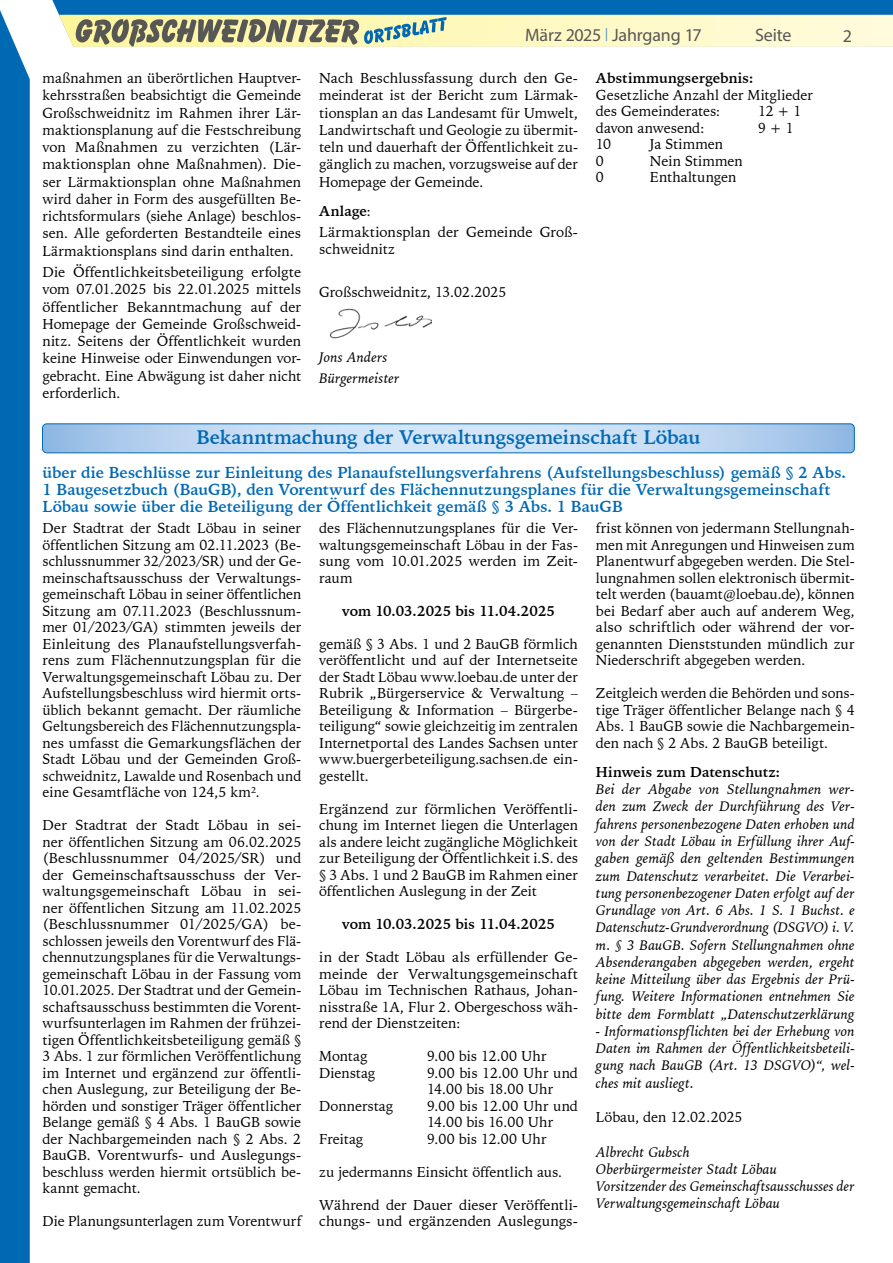
<style>
.page{position:relative;width:893px;height:1263px;background:#fff}
.page>*{position:absolute;margin:0;border:0;box-sizing:border-box;transform-origin:0 0}
.t1{font:700 19.5px "Iowan Old Style BT";letter-spacing:-.01em;color:#0069b4}
.t2{font:18px "Myriad Pro";letter-spacing:-.01em;color:#575756}
.t3{font:700 15.75px/17.2px "Iowan Old Style BT";letter-spacing:-.005em;color:#0069b4}
.t4{font:14.25px/16.5px "Iowan Old Style BT";color:#000;text-align:justify}
.t5{font:italic 14.25px/17.2px "Iowan Old Style BT";letter-spacing:.005em;color:#000;text-align:justify}
.t6{font:700 14.25px "Iowan Old Style BT";color:#000}
.s1{font-family:"Saxony";font-weight:300;color:#4f8fcd}
.s2{font-weight:700}
</style>
<div class="page">
<svg style="left:52px;top:0;width:841px;height:47px;background:#98b7b2"></svg>
<div style="left:0;top:10px;width:30px;height:1253px;background:#0069b4"></div>
<svg style="left:43px;top:425px;width:811px;height:28px;background:#c0d7f1"></svg>
<div style="left:42px;top:423px;width:813px;height:30px;border:1px solid #0069b4;border-radius:4px"></div>
<img style="left:330px;top:308px;width:102px;height:31px">
<p class="t4" style="left:43px;top:69px;width:260px;line-height:17.2px">maßnahmen an überörtlichen Hauptver&shy;kehrsstraßen beabsichtigt die Gemeinde Großschweidnitz im Rahmen ihrer Lär&shy;maktionsplanung auf die Festschreibung von Maßnahmen zu verzichten (Lär&shy;maktionsplan ohne Maßnahmen). Die&shy;ser Lärmaktionsplan ohne Maßnahmen wird daher in Form des ausgefüllten Be&shy;richtsformulars (siehe Anlage) beschlos&shy;sen. Alle geforderten Bestandteile eines Lärmaktionsplans sind darin enthalten.</p>
<p class="t4" style="left:43px;top:263px;width:260px;line-height:17.2px">Die Öffentlichkeitsbeteiligung erfolgte vom 07.01.2025 bis 22.01.2025 mittels öffentlicher Bekanntmachung auf der Homepage der Gemeinde Großschweid&shy;nitz. Seitens der Öffentlichkeit wurden keine Hinweise oder Einwendungen vor&shy;gebracht. Eine Abwägung ist daher nicht erforderlich.</p>
<p class="t2" style="left:525px;top:24px;width:178px">März 2025 <span class="s1">|</span> Jahrgang 17</p>
<p class="t2" style="left:755px;top:24px;width:38px">Seite</p>
<p class="t2" style="left:843px;top:25px;width:11px">2</p>
<p class="t4" style="left:319px;top:69px;width:260px;line-height:17.2px">Nach Beschlussfassung durch den Ge&shy;meinderat ist der Bericht zum Lärmak&shy;tionsplan an das Landesamt für Umwelt, Landwirtschaft und Geologie zu übermit&shy;teln und dauerhaft der Öffentlichkeit zu&shy;gänglich zu machen, vorzugsweise auf der Homepage der Gemeinde.</p>
<p class="t4" style="left:319px;top:200px;width:260px;line-height:21.5px"><span class="s2">Anlage</span>:<br>Lärmaktionsplan der Gemeinde Groß-</p>
<p class="t4" style="left:319px;top:241px;width:77px">schweidnitz</p>
<p class="t4" style="left:319px;top:284px;width:189px">Großschweidnitz, 13.02.2025</p>
<p class="t6" style="left:596px;top:69px;width:159px">Abstimmungsergebnis:</p>
<p class="t4" style="left:596px;top:86px;width:218px">Gesetzliche Anzahl der Mitglieder des Gemeinderates:</p>
<p class="t4" style="left:758px;top:103px;width:45px">12 + 1</p>
<p class="t4" style="left:596px;top:119px;width:110px">davon anwesend:</p>
<p class="t4" style="left:758px;top:119px;width:37px">9 + 1</p>
<p class="t4" style="left:596px;top:136px;width:17px">10</p>
<p class="t4" style="left:650px;top:136px;width:75px">Ja Stimmen</p>
<p class="t4" style="left:596px;top:152px;width:9px">0</p>
<p class="t4" style="left:650px;top:152px;width:94px">Nein Stimmen</p>
<p class="t4" style="left:596px;top:169px;width:9px">0</p>
<p class="t4" style="left:650px;top:169px;width:88px">Enthaltungen</p>
<p class="t5" style="left:319px;top:346px;width:82px;line-height:21.5px">Jons Anders<br>Bürgermeister</p>
<h1 class="t1" style="left:196px;top:424px;width:506px">Bekanntmachung der Verwaltungsgemeinschaft Löbau</h1>
<p class="t3" style="left:43px;top:464px;width:805px">über die Beschlüsse zur Einleitung des Planaufstellungsverfahrens (Aufstellungsbeschluss) gemäß § 2 Abs.<br>1 Baugesetzbuch (BauGB), den Vorentwurf des Flächennutzungsplanes für die Verwaltungsgemeinschaft<br>Löbau sowie über die Beteiligung der Öffentlichkeit gemäß § 3 Abs. 1 BauGB</p>
<p class="t4" style="left:43px;top:520px;width:260px">Der Stadtrat der Stadt Löbau in seiner öffentlichen Sitzung am 02.11.2023 (Be&shy;schlussnummer 32/2023/SR) und der Ge&shy;meinschaftsausschuss der Verwaltungs&shy;gemeinschaft Löbau in seiner öffentlichen Sitzung am 07.11.2023 (Beschlussnum&shy;mer 01/2023/GA) stimmten jeweils der Einleitung des Planaufstellungsverfah&shy;rens zum Flächennutzungsplan für die Verwaltungsgemeinschaft Löbau zu. Der Aufstellungsbeschluss wird hiermit orts&shy;üblich bekannt gemacht. Der räumliche Geltungsbereich des Flächennutzungspla&shy;nes umfasst die Gemarkungsflächen der Stadt Löbau und der Gemeinden Groß&shy;schweidnitz, Lawalde und Rosenbach und eine Gesamtfläche von 124,5 km².</p>
<p class="t4" style="left:43px;top:817px;width:260px">Der Stadtrat der Stadt Löbau in sei&shy;ner öffentlichen Sitzung am 06.02.2025 (Beschlussnummer 04/2025/SR) und der Gemeinschaftsausschuss der Ver&shy;waltungsgemeinschaft Löbau in sei&shy;ner öffentlichen Sitzung am 11.02.2025 (Beschlussnummer 01/2025/GA) be&shy;schlossen jeweils den Vorentwurf des Flä&shy;chennutzungsplanes für die Verwaltungs&shy;gemeinschaft Löbau in der Fassung vom 10.01.2025. Der Stadtrat und der Gemein&shy;schaftsausschuss bestimmten die Vorent&shy;wurfsunterlagen im Rahmen der frühzei&shy;tigen Öffentlichkeitsbeteiligung gemäß § 3 Abs. 1 zur förmlichen Veröffentlichung im Internet und ergänzend zur öffentli&shy;chen Auslegung, zur Beteiligung der Be&shy;hörden und sonstiger Träger öffentlicher Belange gemäß § 4 Abs. 1 BauGB sowie der Nachbargemeinden nach § 2 Abs. 2<br>BauGB. Vorentwurfs- und Auslegungs&shy;beschluss werden hiermit ortsüblich be&shy;kannt gemacht.</p>
<p class="t4" style="left:43px;top:1213px;width:260px">Die Planungsunterlagen zum Vorentwurf</p>
<p class="t4" style="left:319px;top:520px;width:260px">des Flächennutzungsplanes für die Ver&shy;waltungsgemeinschaft Löbau in der Fas&shy;sung vom 10.01.2025 werden im Zeit&shy;raum</p>
<p class="t6" style="left:342px;top:602px;width:214px">vom 10.03.2025 bis 11.04.2025</p>
<p class="t4" style="left:319px;top:635px;width:260px">gemäß § 3 Abs. 1 und 2 BauGB förmlich veröffentlicht und auf der Internetseite der Stadt Löbau www.loebau.de unter der Rubrik „Bürgerservice &amp; Verwaltung – Beteiligung &amp; Information – Bürgerbe&shy;teiligung“ sowie gleichzeitig im zentralen Internetportal des Landes Sachsen unter www.buergerbeteiligung.sachsen.de ein&shy;gestellt.</p>
<p class="t4" style="left:319px;top:800px;width:260px">Ergänzend zur förmlichen Veröffentli&shy;chung im Internet liegen die Unterlagen als andere leicht zugängliche Möglichkeit zur Beteiligung der Öffentlichkeit i.S. des § 3 Abs. 1 und 2 BauGB im Rahmen einer öffentlichen Auslegung in der Zeit</p>
<p class="t6" style="left:342px;top:915px;width:214px">vom 10.03.2025 bis 11.04.2025</p>
<p class="t4" style="left:319px;top:949px;width:260px">in der Stadt Löbau als erfüllender Ge&shy;meinde der Verwaltungsgemeinschaft Löbau im Technischen Rathaus, Johan&shy;nisstraße 1A, Flur 2. Obergeschoss wäh&shy;rend der Dienstzeiten:</p>
<p class="t4" style="left:319px;top:1048px;width:50px">Montag</p>
<p class="t4" style="left:427px;top:1048px;width:121px">9.00 bis 12.00 Uhr</p>
<p class="t4" style="left:319px;top:1064px;width:58px">Dienstag</p>
<p class="t4" style="left:427px;top:1064px;width:152px">9.00 bis 12.00 Uhr und<br>14.00 bis 18.00 Uhr</p>
<p class="t4" style="left:319px;top:1097px;width:75px">Donnerstag</p>
<p class="t4" style="left:427px;top:1097px;width:152px">9.00 bis 12.00 Uhr und<br>14.00 bis 16.00 Uhr</p>
<p class="t4" style="left:319px;top:1130px;width:45px">Freitag</p>
<p class="t4" style="left:427px;top:1130px;width:121px">9.00 bis 12.00 Uhr</p>
<p class="t4" style="left:319px;top:1163px;width:244px">zu jedermanns Einsicht öffentlich aus.</p>
<p class="t4" style="left:319px;top:1196px;width:260px">Während der Dauer dieser Veröffentli&shy;chungs- und ergänzenden Auslegungs-</p>
<p class="t4" style="left:596px;top:520px;width:260px">frist können von jedermann Stellungnah&shy;men mit Anregungen und Hinweisen zum Planentwurf abgegeben werden. Die Stel&shy;lungnahmen sollen elektronisch übermit&shy;telt werden (bauamt@loebau.de), können bei Bedarf aber auch auf anderem Weg, also schriftlich oder während der vor&shy;genannten Dienststunden mündlich zur Niederschrift abgegeben werden.</p>
<p class="t4" style="left:596px;top:685px;width:260px">Zeitgleich werden die Behörden und sons&shy;tige Träger öffentlicher Belange nach § 4<br>Abs. 1 BauGB sowie die Nachbargemein&shy;den nach § 2 Abs. 2 BauGB beteiligt.</p>
<p class="t6" style="left:596px;top:763px;width:185px">Hinweis zum Datenschutz:</p>
<p class="t5" style="left:596px;top:781px;width:260px">Bei der Abgabe von Stellungnahmen wer&shy;den zum Zweck der Durchführung des Ver&shy;fahrens personenbezogene Daten erhoben und von der Stadt Löbau in Erfüllung ihrer Auf&shy;gaben gemäß den geltenden Bestimmungen zum Datenschutz verarbeitet. Die Verarbei&shy;tung personenbezogener Daten erfolgt auf der Grundlage von Art. 6 Abs. 1 S. 1 Buchst. e Datenschutz-Grundverordnung (DSGVO) i. V. m. § 3 BauGB. Sofern Stellungnahmen ohne Absenderangaben abgegeben werden, ergeht keine Mitteilung über das Ergebnis der Prü&shy;fung. Weitere Informationen entnehmen Sie bitte dem Formblatt „Datenschutzerklärung</p>
<p class="t5" style="left:596px;top:1022px;width:260px">- Informationspflichten bei der Erhebung von Daten im Rahmen der Öffentlichkeitsbeteili&shy;gung nach BauGB (Art. 13 DSGVO)“, wel&shy;ches mit ausliegt.</p>
<p class="t4" style="left:596px;top:1109px;width:148px">Löbau, den 12.02.2025</p>
<p class="t5" style="left:596px;top:1143px;width:260px;text-align:left">Albrecht Gubsch<br>Oberbürgermeister Stadt Löbau<br>Vorsitzender des Gemeinschaftsausschusses der<br>Verwaltungsgemeinschaft Löbau</p>
</div>
